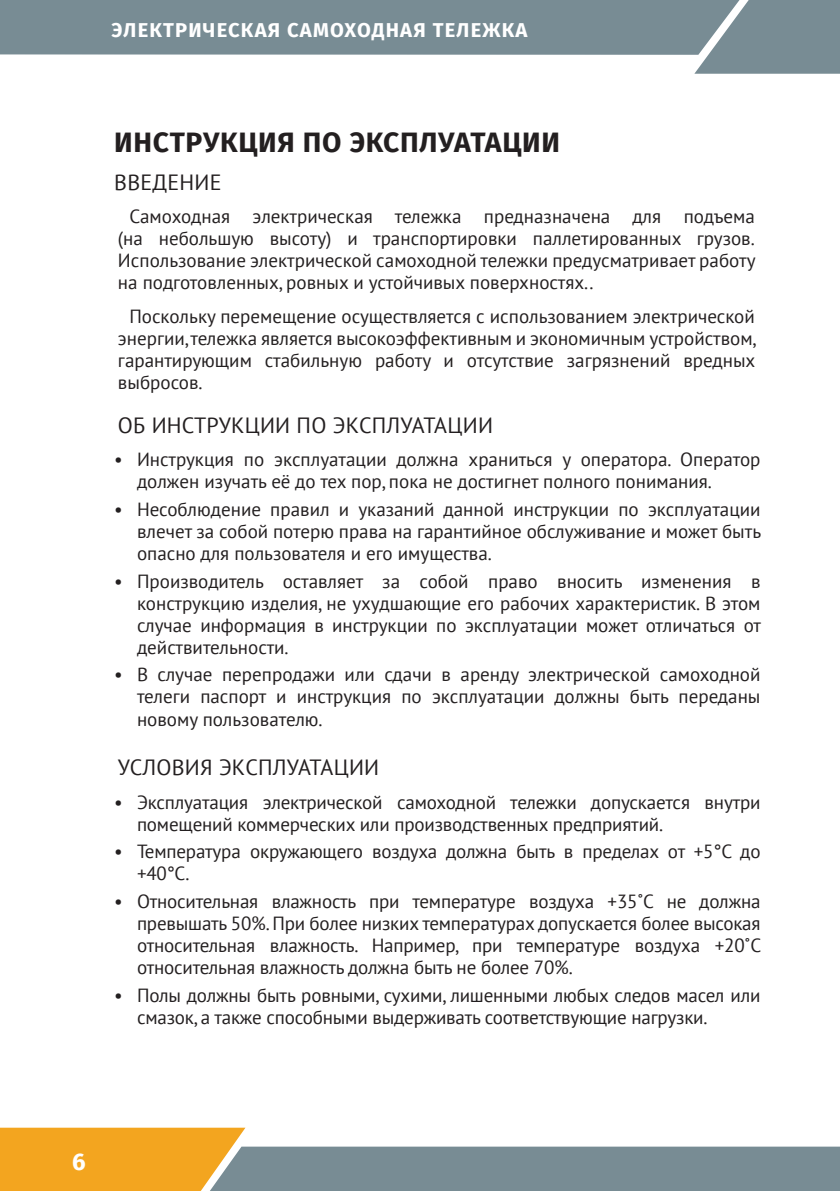
<style>
.page{position:relative;width:840px;height:1191px;background:#fff}
.page>*{position:absolute;margin:0;border:0;box-sizing:border-box;transform-origin:0 0}
.t1{font:700 28px "Fira Sans OT";letter-spacing:.025em;color:#231f20}
.t2{font:700 24px "Fira Sans OT";color:#fff}
.t3{font:22px "PT Sans";letter-spacing:.01em;color:#231f20}
.t4{font:700 20px "Fira Sans OT";letter-spacing:.06em;color:#fff}
.t5{font:19px/22px "PT Sans";letter-spacing:-.01em;color:#231f20;text-align:justify}
</style>
<div class="page">
<div style="left:694px;top:0;width:145px;height:74px;background:#788c94"></div>
<svg style="left:0;top:1127px;width:839px;height:64px"></svg>
<div style="left:0;top:0;width:760px;height:55px;background:#788c94"></div>
<p class="t4" style="left:111px;top:16px;width:417px">ЭЛЕКТРИЧЕСКАЯ САМОХОДНАЯ ТЕЛЕЖКА</p>
<h1 class="t1" style="left:114px;top:122px;width:447px">ИНСТРУКЦИЯ ПО ЭКСПЛУАТАЦИИ</h1>
<p class="t3" style="left:114px;top:168px;width:109px">ВВЕДЕНИЕ</p>
<p class="t5" style="left:118px;top:205px;width:638px;text-indent:11px">Самоходная электрическая тележка предназначена для подъема (на небольшую высоту) и транспортировки паллетированных грузов.<br>Использование электрической самоходной тележки предусматривает работу на подготовленных, ровных и устойчивых поверхностях..</p>
<p class="t5" style="left:118px;top:304px;width:639px;text-indent:11px">Поскольку перемещение осуществляется с использованием электрической энергии, тележка является высокоэффективным и экономичным устройством, гарантирующим стабильную работу и отсутствие загрязнений вредных выбросов.</p>
<p class="t3" style="left:118px;top:411px;width:376px">ОБ ИНСТРУКЦИИ ПО ЭКСПЛУАТАЦИИ</p>
<p class="t5" style="left:137px;top:448px;width:624px;text-indent:-23px">• Инструкция по эксплуатации должна храниться у оператора. Оператор должен изучать её до тех пор, пока не достигнет полного понимания.</p>
<p class="t5" style="left:137px;top:498px;width:625px;text-indent:-23px">• Несоблюдение правил и указаний данной инструкции по эксплуатации влечет за собой потерю права на гарантийное обслуживание и может быть опасно для пользователя и его имущества.</p>
<p class="t5" style="left:137px;top:569px;width:625px;text-indent:-23px">• Производитель оставляет за собой право вносить изменения в конструкцию изделия, не ухудшающие его рабочих характеристик. В этом случае информация в инструкции по эксплуатации может отличаться от действительности.</p>
<p class="t5" style="left:137px;top:663px;width:624px;text-indent:-23px">• В случае перепродажи или сдачи в аренду электрической самоходной телеги паспорт и инструкция по эксплуатации должны быть переданы новому пользователю.</p>
<p class="t3" style="left:118px;top:753px;width:263px">УСЛОВИЯ ЭКСПЛУАТАЦИИ</p>
<p class="t5" style="left:137px;top:790px;width:624px;text-indent:-23px">• Эксплуатация электрической самоходной тележки допускается внутри помещений коммерческих или производственных предприятий.</p>
<p class="t5" style="left:137px;top:840px;width:624px;text-indent:-23px">• Температура окружающего воздуха должна быть в пределах от +5°С до +40°С.</p>
<p class="t5" style="left:137px;top:890px;width:625px;text-indent:-23px">• Относительная влажность при температуре воздуха +35˚С не должна превышать 50%. При более низких температурах допускается более высокая относительная влажность. Например, при температуре воздуха +20˚С относительная влажность должна быть не более 70%.</p>
<p class="t5" style="left:137px;top:983px;width:624px;text-indent:-23px">• Полы должны быть ровными, сухими, лишенными любых следов масел или смазок, а также способными выдерживать соответствующие нагрузки.</p>
<p class="t2" style="left:72px;top:1144px;width:15px">6</p>
</div>
